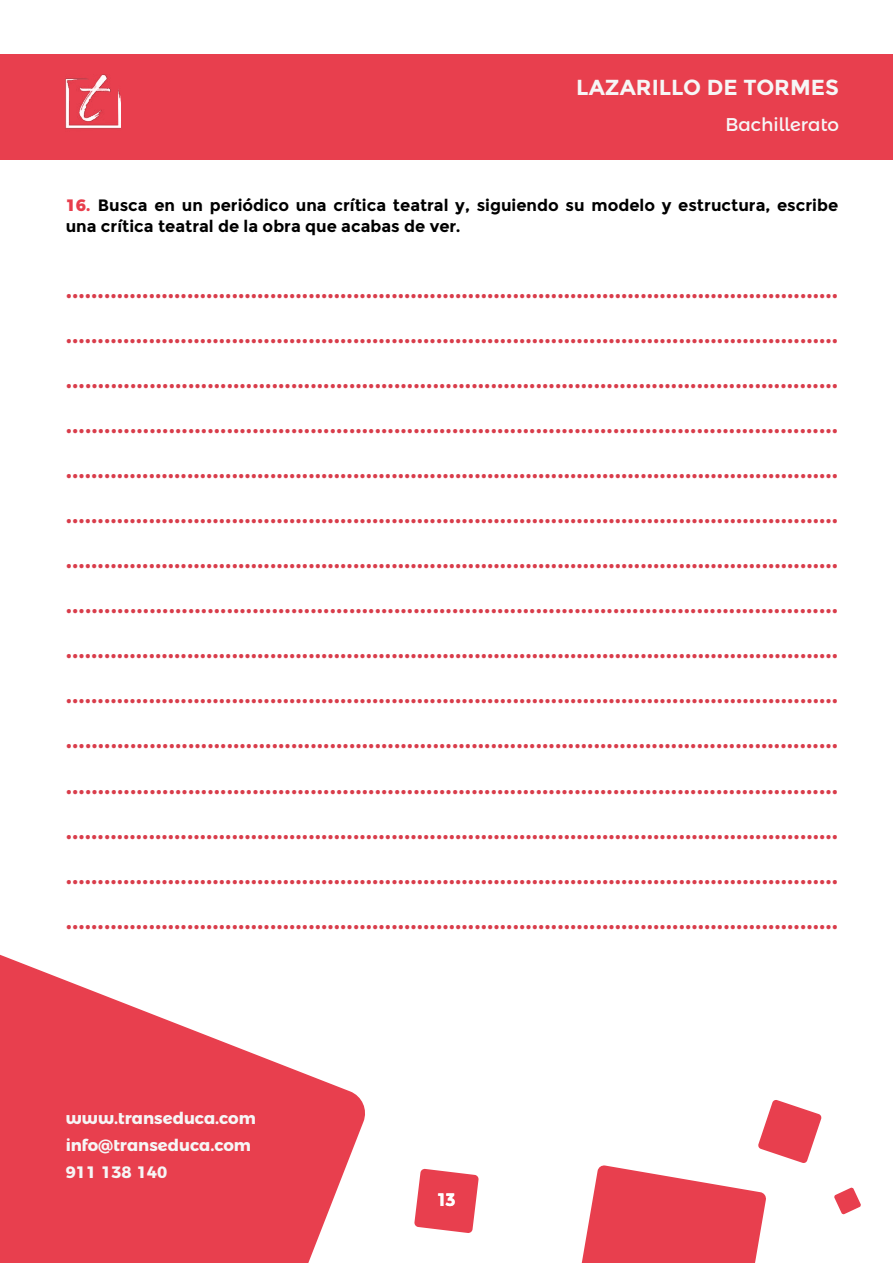
<style>
.page{position:relative;width:893px;height:1263px;background:#fff}
.page>*{position:absolute;margin:0;border:0;box-sizing:border-box;transform-origin:0 0}
.t1{font:600 27px/45px "Montserrat";color:#d93d4b;text-align:justify}
.t2{font:700 21.75px "Montserrat";color:#f6f6f6}
.t3{font:18.45px "Montserrat Alternates";color:#f6f6f6}
.t4{font:700 18px "Montserrat";color:#fff}
.t5{font:700 16.5px/21px "Montserrat";color:#000}
.t6{font:700 16.5px/27px "Montserrat Alternates";color:#f6f6f6}
.s1{font-weight:800;color:#e83d4c}
</style>
<div class="page">
<div style="left:0;top:54px;width:893px;height:105px;background:#e83f4e"></div>
<svg style="left:0;top:954px;width:365px;height:309px;fill:#e83f4e"></svg>
<svg style="left:414px;top:1169px;width:65px;height:64px"></svg>
<svg style="left:581px;top:1100px;width:241px;height:163px"></svg>
<svg style="left:834px;top:1187px;width:27px;height:27px"></svg>
<img style="left:66px;top:74px;width:55px;height:55px">
<p class="t2" style="left:576px;top:75px;width:264px">LAZARILLO DE TORMES</p>
<p class="t3" style="left:725px;top:110px;width:115px">Bachillerato</p>
<p class="t5" style="left:66px;top:195px;width:774px"><span class="s1">16.</span> Busca en un periódico una crítica teatral y, siguiendo su modelo y estructura, escribe una crítica teatral de la obra que acabas de ver.</p>
<p class="t1" style="left:66px;top:264px;width:774px">......................................................................................................................... ......................................................................................................................... ........................................................................................................................ ........................................................................................................................ ......................................................................................................................... ......................................................................................................................... ......................................................................................................................... ........................................................................................................................ ......................................................................................................................... ......................................................................................................................... ........................................................................................................................ ........................................................................................................................ ......................................................................................................................... ......................................................................................................................... .........................................................................................................................</p>
<p class="t6" style="left:66px;top:1103px;width:192px">www.transeduca.com info@transeduca.com<br>911 138 140</p>
<p class="t4" style="left:438px;top:1189px;width:19px">13</p>
</div>
